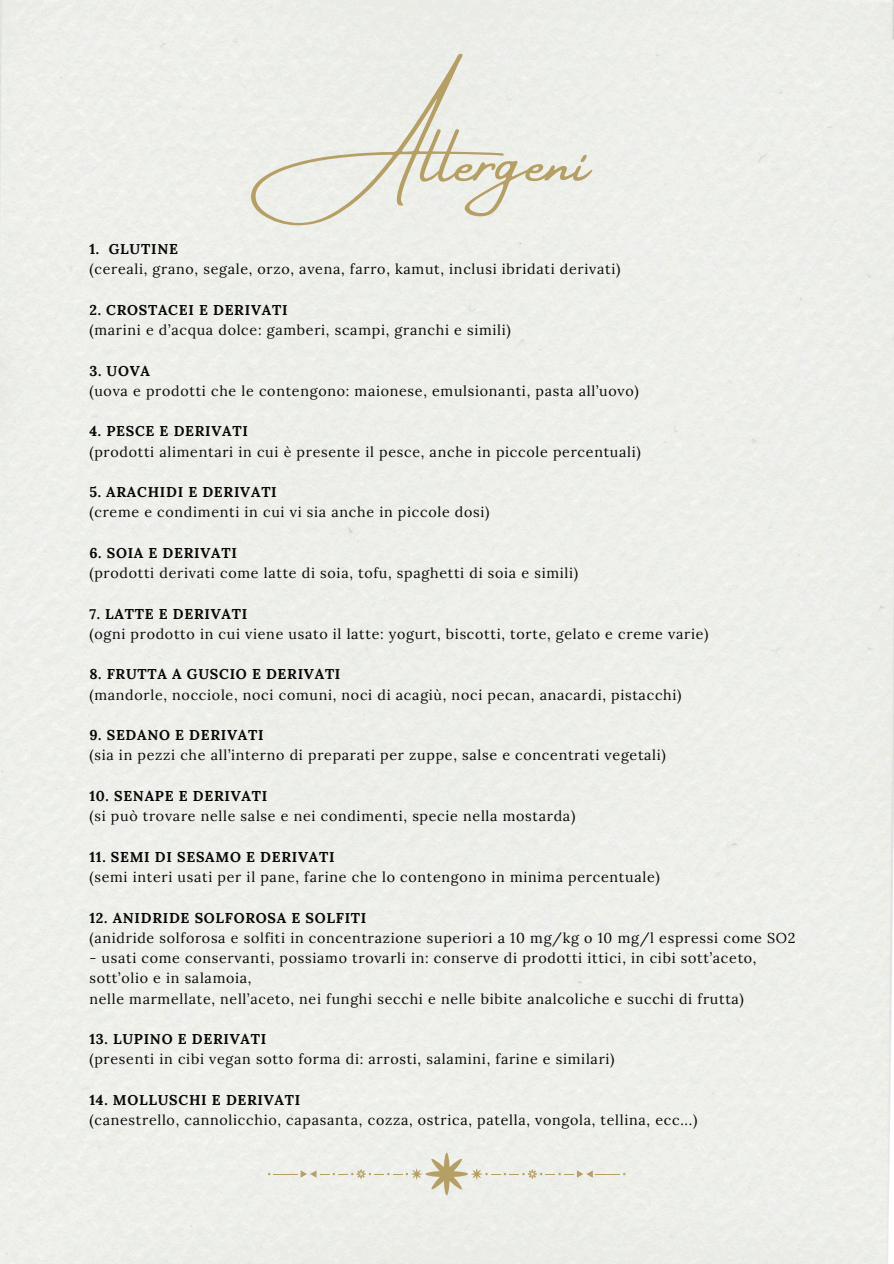
<style>
.page{position:relative;width:894px;height:1264px;background:#fff}
.page>*{position:absolute;margin:0;border:0;box-sizing:border-box;transform-origin:0 0}
.t1{font:75px "Amsterdam Four";color:#b69f65}
.t2{font:14.25px/20.2px "Lora";letter-spacing:.05em;color:#070707}
.t3{font:700 14.25px "Lora";letter-spacing:.05em;color:#070707}
</style>
<div class="page">
<div style="left:0;top:0;width:893px;height:1263px;background:#eef0eb"></div>
<svg style="left:268px;top:1152px;width:356px;height:43px;background:#e9e9e0"></svg>
<h1 class="t1" style="left:303px;top:119px;width:287px">Allergeni</h1>
<p class="t3" style="left:89px;top:240px;width:90px">1. GLUTINE</p>
<p class="t2" style="left:89px;top:259px;width:532px">(cereali, grano, segale, orzo, avena, farro, kamut, inclusi ibridati derivati)</p>
<p class="t3" style="left:89px;top:300px;width:200px">2. CROSTACEI E DERIVATI</p>
<p class="t2" style="left:89px;top:320px;width:423px">(marini e d’acqua dolce: gamberi, scampi, granchi e simili)</p>
<p class="t3" style="left:89px;top:361px;width:62px">3. UOVA</p>
<p class="t2" style="left:89px;top:380px;width:551px">(uova e prodotti che le contengono: maionese, emulsionanti, pasta all’uovo)</p>
<p class="t3" style="left:89px;top:422px;width:160px">4. PESCE E DERIVATI</p>
<p class="t2" style="left:89px;top:441px;width:553px">(prodotti alimentari in cui è presente il pesce, anche in piccole percentuali)</p>
<p class="t3" style="left:89px;top:483px;width:189px">5. ARACHIDI E DERIVATI</p>
<p class="t2" style="left:89px;top:502px;width:401px">(creme e condimenti in cui vi sia anche in piccole dosi)</p>
<p class="t3" style="left:89px;top:543px;width:149px">6. SOIA E DERIVATI</p>
<p class="t2" style="left:89px;top:563px;width:490px">(prodotti derivati come latte di soia, tofu, spaghetti di soia e simili)</p>
<p class="t3" style="left:89px;top:604px;width:159px">7. LATTE E DERIVATI</p>
<p class="t2" style="left:89px;top:623px;width:620px">(ogni prodotto in cui viene usato il latte: yogurt, biscotti, torte, gelato e creme varie)</p>
<p class="t3" style="left:89px;top:665px;width:252px">8. FRUTTA A GUSCIO E DERIVATI</p>
<p class="t2" style="left:89px;top:684px;width:593px">(mandorle, nocciole, noci comuni, noci di acagiù, noci pecan, anacardi, pistacchi)</p>
<p class="t3" style="left:89px;top:726px;width:176px">9. SEDANO E DERIVATI</p>
<p class="t2" style="left:89px;top:745px;width:578px">(sia in pezzi che all’interno di preparati per zuppe, salse e concentrati vegetali)</p>
<p class="t3" style="left:89px;top:786px;width:179px">10. SENAPE E DERIVATI</p>
<p class="t2" style="left:89px;top:806px;width:487px">(si può trovare nelle salse e nei condimenti, specie nella mostarda)</p>
<p class="t3" style="left:89px;top:847px;width:247px">11. SEMI DI SESAMO E DERIVATI</p>
<p class="t2" style="left:89px;top:866px;width:571px">(semi interi usati per il pane, farine che lo contengono in minima percentuale)</p>
<p class="t3" style="left:89px;top:908px;width:278px">12. ANIDRIDE SOLFOROSA E SOLFITI</p>
<p class="t2" style="left:89px;top:927px;width:707px">(anidride solforosa e solfiti in concentrazione superiori a 10 mg/kg o 10 mg/l espressi come SO2</p>
<p class="t2" style="left:89px;top:947px;width:668px">- usati come conservanti, possiamo trovarli in: conserve di prodotti ittici, in cibi sott’aceto, sott’olio e in salamoia,</p>
<p class="t2" style="left:89px;top:988px;width:656px">nelle marmellate, nell’aceto, nei funghi secchi e nelle bibite analcoliche e succhi di frutta)</p>
<p class="t3" style="left:89px;top:1029px;width:178px">13. LUPINO E DERIVATI</p>
<p class="t2" style="left:89px;top:1049px;width:526px">(presenti in cibi vegan sotto forma di: arrosti, salamini, farine e similari)</p>
<p class="t3" style="left:89px;top:1090px;width:212px">14. MOLLUSCHI E DERIVATI</p>
<p class="t2" style="left:89px;top:1109px;width:609px">(canestrello, cannolicchio, capasanta, cozza, ostrica, patella, vongola, tellina, ecc...)</p>
</div>
